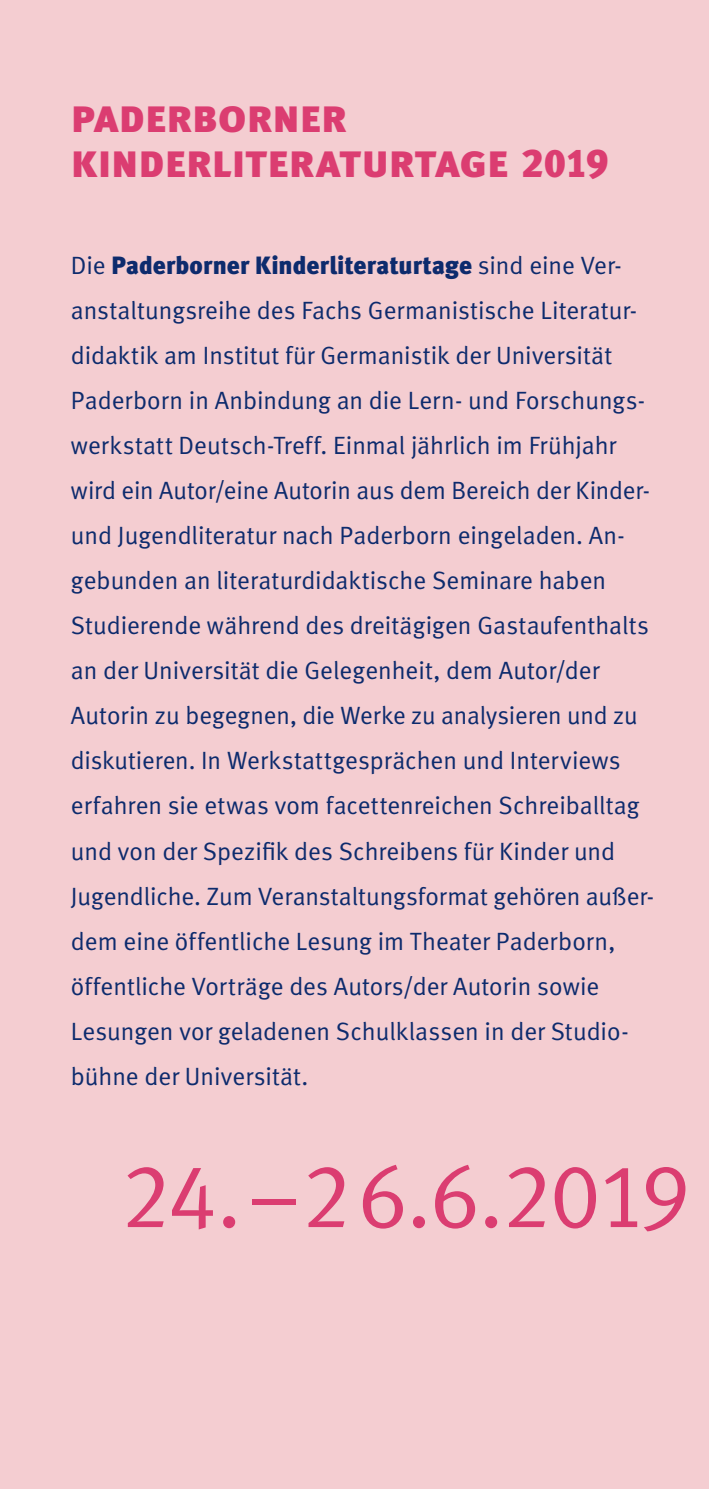
<style>
.page{position:relative;width:709px;height:1489px;background:#fff}
.page>*{position:absolute;margin:0;border:0;box-sizing:border-box;transform-origin:0 0}
.t1{font:90px "Meta Normal LF";letter-spacing:-.03em;color:#db3d71}
.t2{font:45px/45px "Meta Black LF Caps";color:#db3d71}
.t3{font:25px/45px "Meta Normal LF";color:#0d2b6d}
.t4{font:25px "Meta Black LF";letter-spacing:.005em;color:#0d2b6d}
.s1{font-size:40px}
.s2{font-family:"Meta Normal LF"}
</style>
<div class="page">
<div style="left:0;top:0;width:709px;height:1488px;background:#f4cdd1"></div>
<h2 class="t2" style="left:71px;top:93px;width:539px">paderborner kinderliteraturtage <span class="s1">2019</span></h2>
<p class="t4" style="left:71px;top:250px;width:552px"><span class="s2">Die</span> Paderborner Kinderliteraturtage <span class="s2">sind eine Ver-</span></p>
<p class="t3" style="left:71px;top:288px;width:584px">anstaltungsreihe des Fachs Germanistische Literatur&shy;didaktik am Institut für Germanistik der Universität Paderborn in Anbindung an die Lern- und Forschungs&shy;werkstatt Deutsch-Treff. Einmal jährlich im Frühjahr wird ein Autor/eine Autorin aus dem Bereich der Kinder&shy;und Jugendliteratur nach Paderborn eingeladen. An&shy;gebunden an literaturdidaktische Seminare haben Studierende während des dreitägigen Gastaufenthalts an der Universität die Gelegenheit, dem Autor/der Autorin zu begegnen, die Werke zu analysieren und zu diskutieren. In Werkstattgesprächen und Interviews erfahren sie etwas vom facettenreichen Schreiballtag und von der Spezifik des Schreibens für Kinder und Jugendliche. Zum Veranstaltungsformat gehören außer&shy;dem eine öffentliche Lesung im Theater Paderborn, öffentliche Vorträge des Autors/der Autorin sowie Lesungen vor geladenen Schulklassen in der Studio&shy;bühne der Universität.</p>
<h1 class="t1" style="left:120px;top:1143px;width:571px">24.–26.6.2019</h1>
</div>
